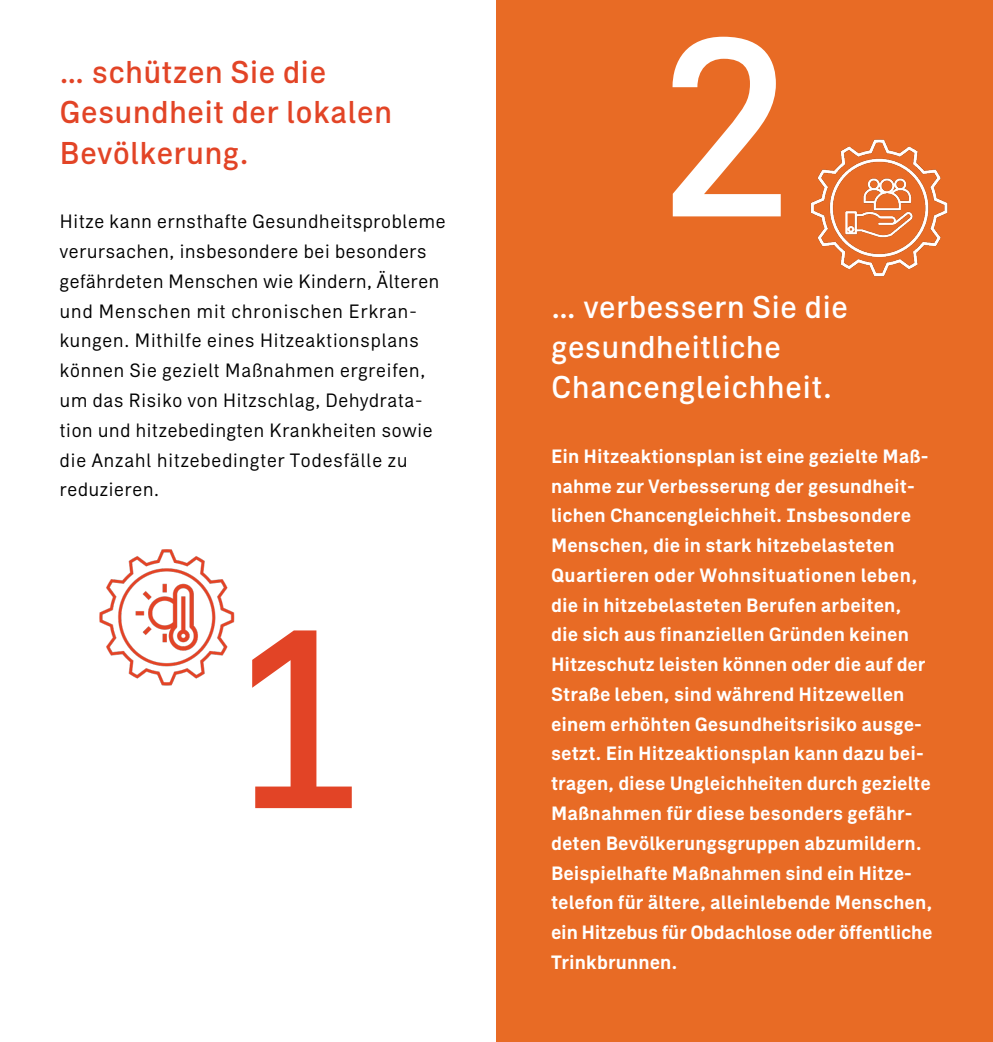
<style>
.page{position:relative;width:993px;height:1042px;background:#fff}
.page>*{position:absolute;margin:0;border:0;box-sizing:border-box;transform-origin:0 0}
.t1{font:500 253.75px "Zimmer";color:#fff}
.t2{font:500 253.75px "Zimmer";color:#e24426}
.t3{font:500 31.5px/40.2px "Zimmer";letter-spacing:.005em;color:#fff}
.t4{font:500 31.5px/40.2px "Zimmer";letter-spacing:.005em;color:#e24426}
.t5{font:700 19.25px/29.8px "Zimmer";letter-spacing:.005em;color:#fff}
.t6{font:19.25px/29.8px "Zimmer";letter-spacing:.005em;color:#000}
</style>
<div class="page">
<div style="left:496px;top:0;width:496px;height:1042px;background:#e86b25"></div>
<img style="left:810px;top:139px;width:138px;height:138px">
<img style="left:99px;top:549px;width:136px;height:137px">
<p class="t4" style="left:60px;top:52px;width:334px">… schützen Sie die<br>Gesundheit der lokalen</p>
<p class="t4" style="left:60px;top:132px;width:191px">Bevölkerung.</p>
<p class="t6" style="left:60px;top:207px;width:388px">Hitze kann ernsthafte Gesundheitsprobleme verursachen, insbesondere bei besonders gefährdeten Menschen wie Kindern, Älteren und Menschen mit chronischen Erkran&shy;kungen. Mithilfe eines Hitzeaktionsplans können Sie gezielt Maßnahmen ergreifen, um das Risiko von Hitzschlag, Dehydrata&shy;tion und hitzebedingten Krankheiten sowie die Anzahl hitzebedingter Todesfälle zu reduzieren.</p>
<p class="t2" style="left:231px;top:565px;width:141px">1</p>
<p class="t1" style="left:656px;top:-26px;width:141px">2</p>
<p class="t3" style="left:551px;top:286px;width:298px">… verbessern Sie die gesundheitliche<br>Chancengleichheit.</p>
<p class="t5" style="left:551px;top:441px;width:383px">Ein Hitzeaktionsplan ist eine gezielte Maß&shy;nahme zur Verbesserung der gesundheit&shy;lichen Chancengleichheit. Insbesondere Menschen, die in stark hitzebelasteten Quartieren oder Wohnsituationen leben, die in hitzebelasteten Berufen arbeiten, die sich aus finanziellen Gründen keinen Hitzeschutz leisten können oder die auf der Straße leben, sind während Hitzewellen einem erhöhten Gesundheitsrisiko ausge&shy;setzt. Ein Hitzeaktionsplan kann dazu bei&shy;tragen, diese Ungleichheiten durch gezielte Maßnahmen für diese besonders gefähr&shy;deten Bevölkerungsgruppen abzumildern.<br>Beispielhafte Maßnahmen sind ein Hitze&shy;telefon für ältere, alleinlebende Menschen, ein Hitzebus für Obdachlose oder öffentliche Trinkbrunnen.</p>
</div>
